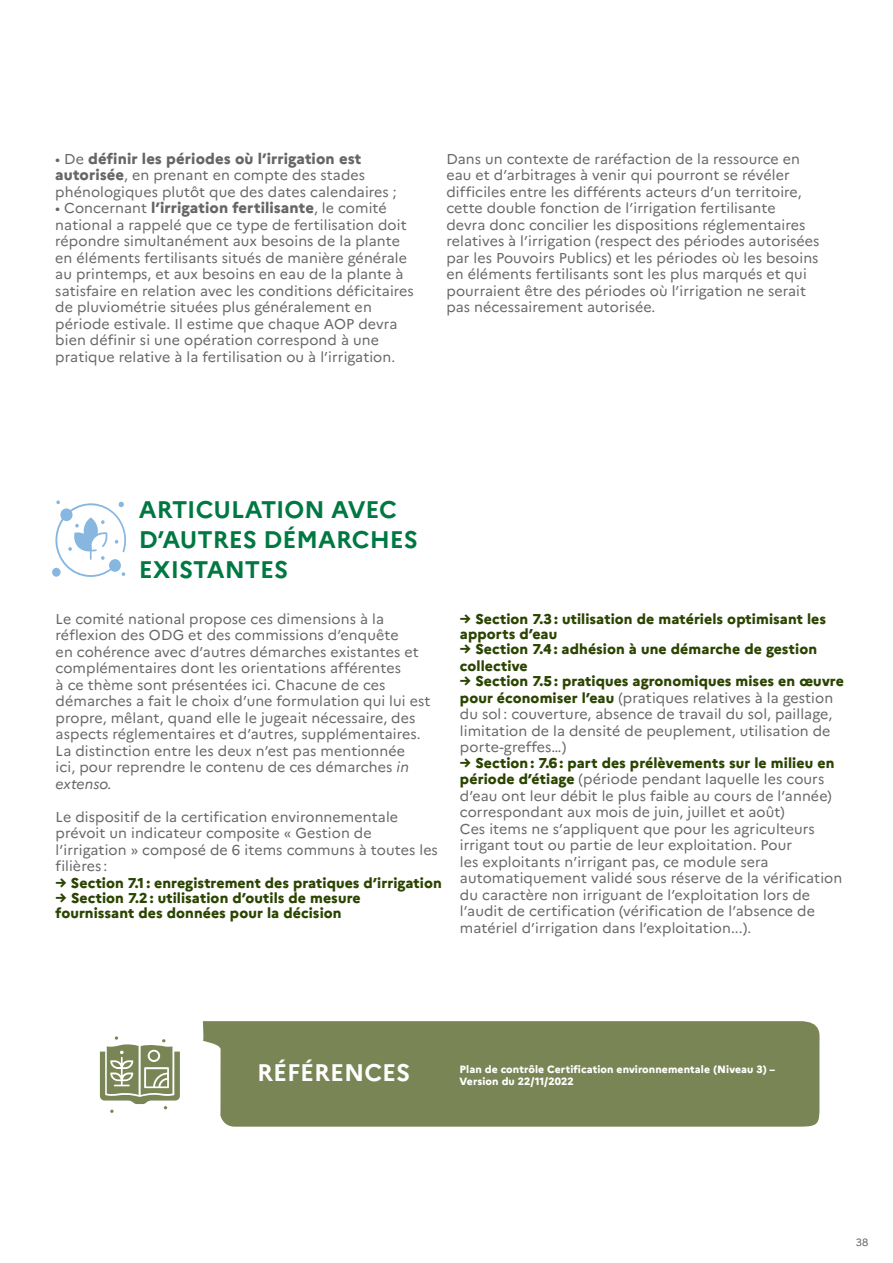
<style>
.page{position:relative;width:893px;height:1263px;background:#fff}
.page>*{position:absolute;margin:0;border:0;box-sizing:border-box;transform-origin:0 0}
.t1{font:700 24px/30px "Marianne";color:#007842}
.t2{font:700 24px "Marianne";color:#fff}
.t3{font:800 15px "Marianne";color:#666}
.t4{font:14.25px/16.5px "Marianne";letter-spacing:.005em;color:#666}
.t5{font:800 14.25px/15.3px "Marianne";letter-spacing:.005em;color:#2b4400}
.t6{font:800 10.5px/12px "Marianne";letter-spacing:.005em;color:#fff}
.t7{font:10.5px "Marianne";color:#666}
.s1{font-weight:400;font-size:14.25px}
.s2{font-weight:800;font-size:15px}
.s3{font-style:italic}
.s4{font-weight:800;color:#2b4400}
</style>
<div class="page">
<svg style="left:52px;top:568px;width:9px;height:9px"></svg>
<svg style="left:54px;top:500px;width:72px;height:77px"></svg>
<div style="left:202px;top:1021px;width:618px;height:106px;background:#7a8556"></div>
<svg style="left:100px;top:1036px;width:80px;height:77px"></svg>
<p class="t3" style="left:55px;top:147px;width:308px"><span class="s1">• De</span> définir les périodes où l’irrigation est</p>
<p class="t4" style="left:55px;top:166px;width:343px"><span class="s2">autorisée</span>, en prenant en compte des stades phénologiques plutôt que des dates calendaires ;</p>
<p class="t3" style="left:55px;top:196px;width:333px"><span class="s1">• Concernant</span> l’irrigation fertilisante<span class="s1">, le comité</span></p>
<p class="t4" style="left:55px;top:215px;width:360px">national a rappelé que ce type de fertilisation doit répondre simultanément aux besoins de la plante en éléments fertilisants situés de manière générale au printemps, et aux besoins en eau de la plante à satisfaire en relation avec les conditions déficitaires de pluviométrie situées plus généralement en période estivale. Il estime que chaque AOP devra bien définir si une opération correspond à une pratique relative à la fertilisation ou à l’irrigation.</p>
<p class="t4" style="left:446px;top:149px;width:375px">Dans un contexte de raréfaction de la ressource en eau et d’arbitrages à venir qui pourront se révéler difficiles entre les différents acteurs d’un territoire, cette double fonction de l’irrigation fertilisante<br>devra donc concilier les dispositions réglementaires relatives à l’irrigation (respect des périodes autorisées par les Pouvoirs Publics) et les périodes où les besoins en éléments fertilisants sont les plus marqués et qui pourraient être des périodes où l’irrigation ne serait pas nécessairement autorisée.</p>
<h1 class="t1" style="left:139px;top:493px;width:281px">ARTICULATION AVEC<br>D’AUTRES DÉMARCHES<br>EXISTANTES</h1>
<p class="t4" style="left:56px;top:609px;width:376px">Le comité national propose ces dimensions à la réflexion des ODG et des commissions d’enquête<br>en cohérence avec d’autres démarches existantes et complémentaires dont les orientations afférentes<br>à ce thème sont présentées ici. Chacune de ces démarches a fait le choix d’une formulation qui lui est propre, mêlant, quand elle le jugeait nécessaire, des aspects réglementaires et d’autres, supplémentaires.<br>La distinction entre les deux n’est pas mentionnée<br>ici, pour reprendre le contenu de ces démarches <span class="s3">in extenso.</span></p>
<p class="t4" style="left:56px;top:807px;width:384px">Le dispositif de la certification environnementale prévoit un indicateur composite « Gestion de l’irrigation » composé de 6 items communs à toutes les filières :</p>
<p class="t5" style="left:56px;top:874px;width:388px">→ Section 7.1 : enregistrement des pratiques d’irrigation</p>
<p class="t5" style="left:56px;top:889px;width:306px">→ Section 7.2 : utilisation d’outils de mesure fournissant des données pour la décision</p>
<p class="t5" style="left:460px;top:610px;width:368px">→ Section 7.3 : utilisation de matériels optimisant les apports d’eau</p>
<p class="t5" style="left:460px;top:640px;width:359px;line-height:16.5px">→ Section 7.4 : adhésion à une démarche de gestion collective</p>
<p class="t4" style="left:460px;top:672px;width:385px"><span class="s4">→ Section 7.5 : pratiques agronomiques mises en œuvre pour économiser l’eau</span> (pratiques relatives à la gestion du sol : couverture, absence de travail du sol, paillage, limitation de la densité de peuplement, utilisation de porte-greffes…)</p>
<p class="t4" style="left:460px;top:753px;width:384px"><span class="s4">→ Section : 7.6 : part des prélèvements sur le milieu en période d’étiage</span> (période pendant laquelle les cours d’eau ont leur débit le plus faible au cours de l’année) correspondant aux mois de juin, juillet et août)<br>Ces items ne s’appliquent que pour les agriculteurs irrigant tout ou partie de leur exploitation. Pour<br>les exploitants n’irrigant pas, ce module sera automatiquement validé sous réserve de la vérification du caractère non irriguant de l’exploitation lors de l’audit de certification (vérification de l’absence de matériel d’irrigation dans l’exploitation...).</p>
<h1 class="t2" style="left:257px;top:1054px;width:155px">RÉFÉRENCES</h1>
<p class="t6" style="left:460px;top:1063px;width:317px">Plan de contrôle Certification environnementale (N iveau 3) –<br>Version du 22/11/2022</p>
<p class="t7" style="left:856px;top:1234px;width:14px">38</p>
</div>
